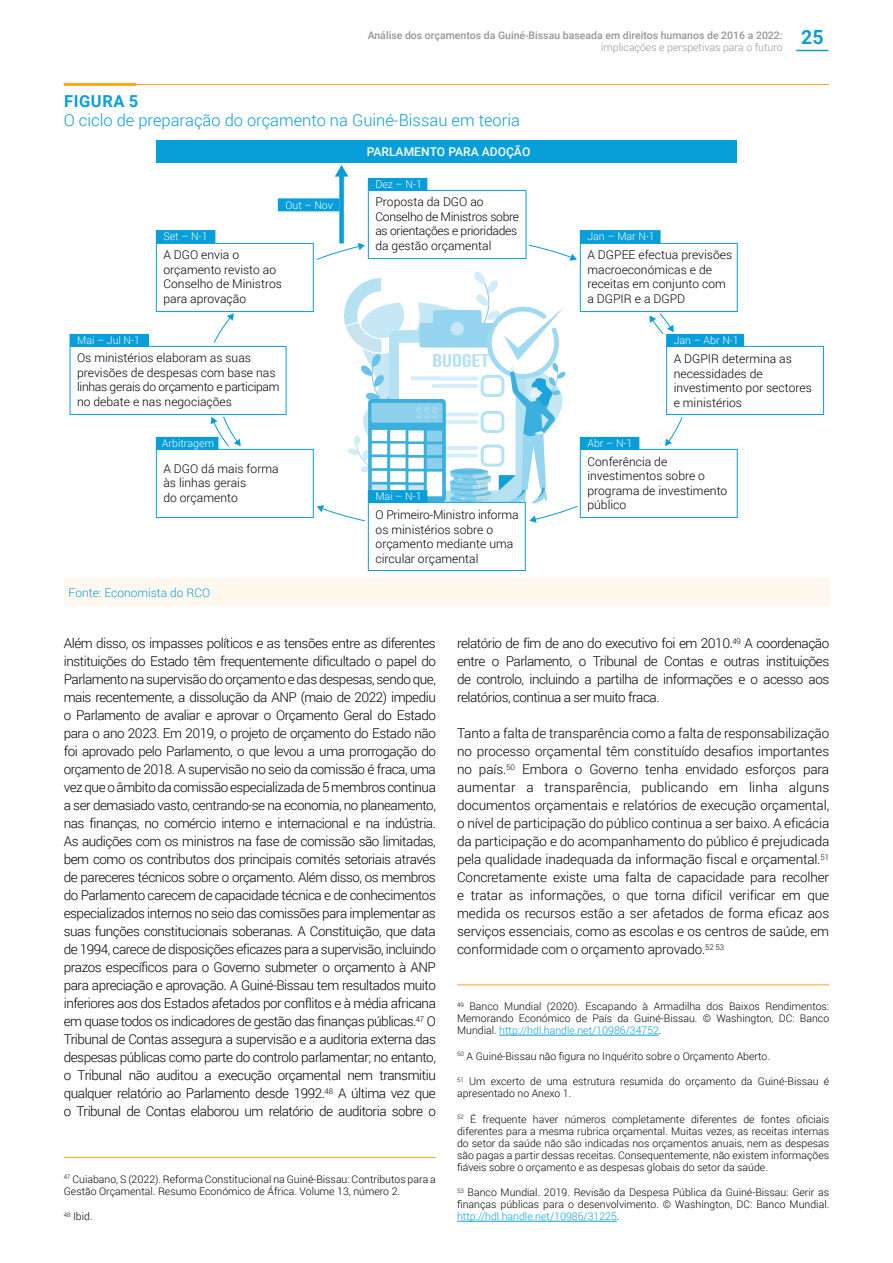
<style>
.page{position:relative;width:893px;height:1263px;background:#fff}
.page>*{position:absolute;margin:0;border:0;box-sizing:border-box;transform-origin:0 0}
.t1{font:300 16.5px "Roboto";color:#0c9eda}
.t2{font:700 16.5px "Roboto";letter-spacing:.035em;color:#0c9eda}
.t3{font:300 13.5px/18px "Roboto";letter-spacing:-.035em;color:#000;text-align:justify}
.t4{font:300 12.15px/14.5px "Roboto";color:#000}
.t5{font:300 12.15px/14.5px "Roboto";letter-spacing:-.025em;color:#000}
.t6{font:500 12.15px "Roboto";color:#fff}
.t7{font:300 12px "Roboto";color:#0c9eda}
.t8{font:300 10.65px "Roboto";color:#fff}
.t9{font:300 10.5px/12px "Roboto";color:#000;text-align:justify}
.t10{font:500 10.5px/12.6px "Roboto";color:#939598}
.s1{font-weight:700;font-size:19.5px;color:#0c9eda}
.s2{font-weight:300}
.s3{color:#0c9eda}
</style>
<div class="page">
<hr style="left:796px;top:50px;width:32px;height:1px;background:#0c9eda">
<hr style="left:64px;top:84px;width:765px;height:1px;background:#faa41d">
<hr style="left:64px;top:83px;width:72px;height:3px;background:#faa41d">
<hr style="left:457px;top:985px;width:372px;height:1px;background:#faa41d">
<hr style="left:499px;top:1035px;width:160px;height:1px;background:#0c9eda">
<hr style="left:457px;top:1221px;width:160px;height:1px;background:#0c9eda">
<div style="left:156px;top:141px;width:581px;height:22px;background:#079ed9"></div>
<div style="left:368px;top:190px;width:158px;height:69px;border:1px solid #079ed9"></div>
<div style="left:580px;top:243px;width:158px;height:69px;border:1px solid #079ed9"></div>
<div style="left:156px;top:243px;width:158px;height:69px;border:1px solid #079ed9"></div>
<div style="left:666px;top:346px;width:158px;height:69px;border:1px solid #079ed9"></div>
<div style="left:70px;top:346px;width:216px;height:69px;border:1px solid #079ed9"></div>
<div style="left:580px;top:449px;width:158px;height:69px;border:1px solid #079ed9"></div>
<div style="left:156px;top:449px;width:158px;height:69px;border:1px solid #079ed9"></div>
<div style="left:368px;top:502px;width:158px;height:69px;border:1px solid #079ed9"></div>
<div style="left:368px;top:178px;width:59px;height:12px;background:#079ed9"></div>
<div style="left:368px;top:178px;width:59px;height:13px;border:1px solid #079ed9"></div>
<div style="left:580px;top:231px;width:80px;height:11px;background:#079ed9"></div>
<div style="left:580px;top:230px;width:80px;height:13px;border:1px solid #079ed9"></div>
<div style="left:667px;top:334px;width:77px;height:12px;background:#079ed9"></div>
<div style="left:666px;top:334px;width:78px;height:13px;border:1px solid #079ed9"></div>
<div style="left:580px;top:437px;width:59px;height:12px;background:#079ed9"></div>
<div style="left:580px;top:437px;width:59px;height:13px;border:1px solid #079ed9"></div>
<div style="left:156px;top:231px;width:59px;height:11px;background:#079ed9"></div>
<div style="left:156px;top:230px;width:59px;height:13px;border:1px solid #079ed9"></div>
<div style="left:156px;top:437px;width:62px;height:12px;background:#079ed9"></div>
<div style="left:156px;top:437px;width:62px;height:13px;border:1px solid #079ed9"></div>
<div style="left:70px;top:334px;width:78px;height:12px;background:#079ed9"></div>
<div style="left:70px;top:334px;width:79px;height:13px;border:1px solid #079ed9"></div>
<div style="left:339px;top:175px;width:5px;height:68px;background:#079ed9"></div>
<svg style="left:335px;top:165px;width:13px;height:12px"></svg>
<div style="left:278px;top:199px;width:61px;height:12px;background:#079ed9"></div>
<div style="left:278px;top:198px;width:61px;height:13px;border:1px solid #079ed9"></div>
<svg style="left:214px;top:313px;width:20px;height:30px"></svg>
<svg style="left:317px;top:272px;width:261px;height:251px"></svg>
<svg style="left:665px;top:417px;width:18px;height:29px"></svg>
<svg style="left:528px;top:244px;width:49px;height:17px"></svg>
<svg style="left:316px;top:243px;width:49px;height:17px"></svg>
<svg style="left:211px;top:416px;width:30px;height:31px"></svg>
<svg style="left:649px;top:313px;width:25px;height:22px"></svg>
<hr style="left:64px;top:1157px;width:372px;height:1px;background:#faa41d">
<div style="left:64px;top:578px;width:766px;height:28px;background:#fff8ef"></div>
<p class="t10" style="left:601px;top:28px;width:224px;text-indent:-234px">Análise dos orçamentos da Guiné-Bissau baseada em direitos humanos de 2016 a 2022: <span class="s1">25 </span><span class="s2">implicações e perspetivas para o futuro</span></p>
<p class="t2" style="left:64px;top:89px;width:76px">FIGURA 5</p>
<p class="t1" style="left:64px;top:109px;width:458px">O ciclo de preparação do orçamento na Guiné-Bissau em teoria</p>
<p class="t8" style="left:163px;top:229px;width:46px">Set – N-1</p>
<p class="t8" style="left:285px;top:197px;width:49px">Out – Nov</p>
<p class="t8" style="left:77px;top:333px;width:64px">Mai – Jul N-1</p>
<p class="t4" style="left:163px;top:247px;width:120px">A DGO envia o orçamento revisto ao<br>Conselho de Ministros para aprovação</p>
<p class="t4" style="left:77px;top:350px;width:204px">Os ministérios elaboram as suas previsões de despesas com base nas linhas gerais do orçamento e participam no debate e nas negociações</p>
<p class="t8" style="left:162px;top:436px;width:54px">Arbitragem</p>
<p class="t4" style="left:163px;top:461px;width:117px">A DGO dá mais forma às linhas gerais<br>do orçamento</p>
<p class="t7" style="left:69px;top:584px;width:143px">Fonte: Economista do RCO</p>
<p class="t6" style="left:367px;top:143px;width:165px">PARLAMENTO PARA ADOÇÃO</p>
<p class="t5" style="left:375px;top:194px;width:145px">Proposta da DGO ao<br>Conselho de Ministros sobre as orientações e prioridades da gestão orçamental</p>
<p class="t8" style="left:375px;top:177px;width:48px">Dez – N-1</p>
<p class="t8" style="left:375px;top:489px;width:48px">Mai – N-1</p>
<p class="t4" style="left:376px;top:507px;width:144px">O Primeiro-Ministro informa os ministérios sobre o orçamento mediante uma circular orçamental</p>
<p class="t8" style="left:587px;top:229px;width:69px">Jan – Mar N-1</p>
<p class="t4" style="left:587px;top:247px;width:146px">A DGPEE efectua previsões macroeconómicas e de receitas em conjunto com a DGPIR e a DGPD</p>
<p class="t8" style="left:674px;top:333px;width:67px">Jan – Abr N-1</p>
<p class="t8" style="left:587px;top:436px;width:47px">Abr – N-1</p>
<p class="t4" style="left:674px;top:351px;width:140px">A DGPIR determina as necessidades de investimento por sectores e ministérios</p>
<p class="t4" style="left:587px;top:454px;width:141px">Conferência de investimentos sobre o programa de investimento público</p>
<p class="t3" style="left:64px;top:634px;width:374px">Além disso, os impasses políticos e as tensões entre as diferentes instituições do Estado têm frequentemente dificultado o papel do Parlamento na supervisão do orçamento e das despesas, sendo que, mais recentemente, a dissolução da ANP (maio de 2022) impediu o Parlamento de avaliar e aprovar o Orçamento Geral do Estado para o ano 2023. Em 2019, o projeto de orçamento do Estado não foi aprovado pelo Parlamento, o que levou a uma prorrogação do orçamento de 2018. A supervisão no seio da comissão é fraca, uma vez que o âmbito da comissão especializada de 5 membros continua a ser demasiado vasto, centrando-se na economia, no planeamento, nas finanças, no comércio interno e internacional e na indústria.<br>As audições com os ministros na fase de comissão são limitadas, bem como os contributos dos principais comités setoriais através de pareceres técnicos sobre o orçamento. Além disso, os membros do Parlamento carecem de capacidade técnica e de conhecimentos especializados internos no seio das comissões para implementar as suas funções constitucionais soberanas. A Constituição, que data de 1994, carece de disposições eficazes para a supervisão, incluindo prazos específicos para o Governo submeter o orçamento à ANP para apreciação e aprovação. A Guiné-Bissau tem resultados muito inferiores aos dos Estados afetados por conflitos e à média africana em quase todos os indicadores de gestão das finanças públicas.<sup>47</sup> O Tribunal de Contas assegura a supervisão e a auditoria externa das despesas públicas como parte do controlo parlamentar; no entanto, o Tribunal não auditou a execução orçamental nem transmitiu qualquer relatório ao Parlamento desde 1992.<sup>48</sup> A última vez que o Tribunal de Contas elaborou um relatório de auditoria sobre o</p>
<p class="t9" style="left:64px;top:1173px;width:374px"><sup>47</sup> Cuiabano, S (2022). Reforma Constitucional na Guiné-Bissau: Contributos para a<br>Gestão Orçamental. Resumo Económico de África. Volume 13, número 2.</p>
<p class="t9" style="left:64px;top:1210px;width:30px"><sup>48</sup> Ibid.</p>
<p class="t3" style="left:457px;top:634px;width:374px">relatório de fim de ano do executivo foi em 2010.<sup>49</sup> A coordenação entre o Parlamento, o Tribunal de Contas e outras instituições de controlo, incluindo a partilha de informações e o acesso aos relatórios, continua a ser muito fraca.</p>
<p class="t3" style="left:457px;top:724px;width:374px">Tanto a falta de transparência como a falta de responsabilização no processo orçamental têm constituído desafios importantes no país.<sup>50</sup> Embora o Governo tenha envidado esforços para aumentar a transparência, publicando em linha alguns documentos orçamentais e relatórios de execução orçamental, o nível de participação do público continua a ser baixo. A eficácia da participação e do acompanhamento do público é prejudicada pela qualidade inadequada da informação fiscal e orçamental.<sup>51<br></sup>Concretamente existe uma falta de capacidade para recolher e tratar as informações, o que torna difícil verificar em que medida os recursos estão a ser afetados de forma eficaz aos serviços essenciais, como as escolas e os centros de saúde, em conformidade com o orçamento aprovado.<sup>52</sup> <sup>53</sup></p>
<p class="t9" style="left:457px;top:1000px;width:374px"><sup>49</sup> Banco Mundial (2020). Escapando à Armadilha dos Baixos Rendimentos:<br>Memorando Económico de País da Guiné-Bissau. © Washington, DC: Banco Mundial. <span class="s3">http://hdl.handle.net/10986/34752</span>.</p>
<p class="t9" style="left:457px;top:1050px;width:314px"><sup>50</sup> A Guiné-Bissau não figura no Inquérito sobre o Orçamento Aberto.</p>
<p class="t9" style="left:457px;top:1075px;width:374px"><sup>51</sup> Um excerto de uma estrutura resumida do orçamento da Guiné-Bissau é apresentado no Anexo 1.</p>
<p class="t9" style="left:457px;top:1113px;width:374px"><sup>52</sup> É frequente haver números completamente diferentes de fontes oficiais diferentes para a mesma rubrica orçamental. Muitas vezes, as receitas internas do setor da saúde não são indicadas nos orçamentos anuais, nem as despesas são pagas a partir dessas receitas. Consequentemente, não existem informações fiáveis sobre o orçamento e as despesas globais do setor da saúde.</p>
<p class="t9" style="left:457px;top:1186px;width:374px"><sup>53</sup> Banco Mundial. 2019. Revisão da Despesa Pública da Guiné-Bissau: Gerir as finanças públicas para o desenvolvimento. © Washington, DC: Banco Mundial. <span class="s3">http://hdl.handle.net/10986/31225</span>.</p>
</div>
